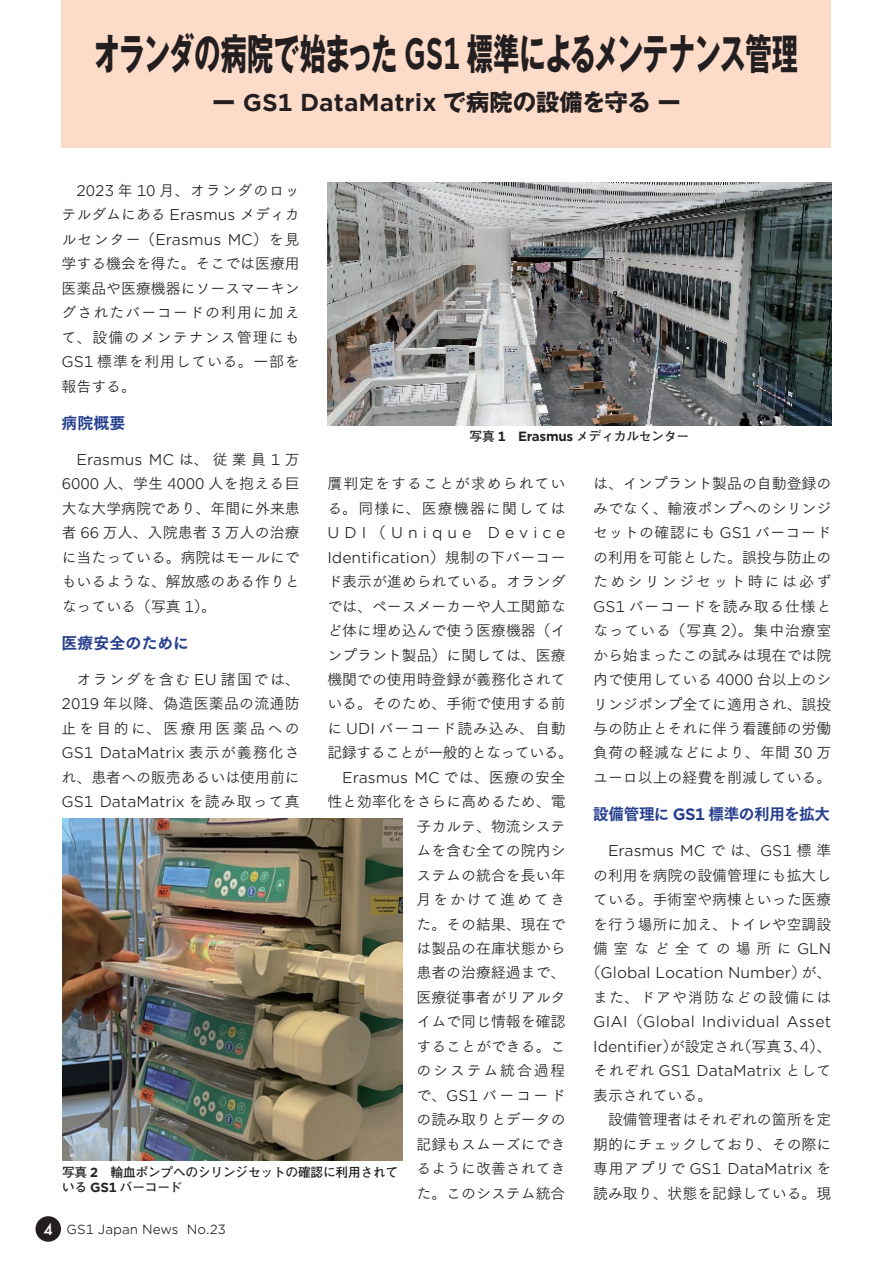
<style>
.page{position:relative;width:893px;height:1263px;background:#fff}
.page>*{position:absolute;margin:0;border:0;box-sizing:border-box;transform-origin:0 0}
.t1{font:700 42.45px "Gothic MB101 Pr 6 N";letter-spacing:-.03em;color:#231f20;scale:.62 1}
.t2{font:700 23.4px "Gotham Office";color:#231f20}
.t3{font:15.9px "Tsuku Go Pro E";letter-spacing:-.025em;color:#253f8e}
.t4{font:15.9px "Tsuku Go Pro E";letter-spacing:-.005em;color:#253f8e}
.t5{font:14.85px/24.5px "Tsuku Go Pro R";color:#231f20;text-align:justify}
.t6{font:14.85px/24.5px "Gotham Office";color:#231f20;text-align:justify}
.t7{font:14.85px/24.5px "Gotham Office";letter-spacing:.315em;color:#231f20}
.t8{font:14.85px/24.5px "Tsuku Go Pro R";letter-spacing:.07em;color:#231f20}
.t9{font:14.85px "Tsuku Go Pro R";letter-spacing:.075em;color:#231f20}
.t10{font:700 12.75px/14.9px "Futo Go B101 Pr 6 N";letter-spacing:-.02em;color:#231f20}
.t11{font:12.75px "Gotham Office";color:#231f20}
.s1{font-family:"Gotham Office"}
.s2{font-family:"Gothic MB101 Pr 6 N"}
.s3{font-family:"Tsuku Go Pro R"}
.s4{font-family:"Gotham Office";font-weight:700}
.s5{font-family:"Futura";font-weight:500;font-size:15.15px;color:#fff}
</style>
<div class="page">
<div style="left:62px;top:0;width:769px;height:148px;background:#fddbc9"></div>
<img style="left:327px;top:183px;width:504px;height:243px">
<img style="left:62px;top:819px;width:340px;height:341px">
<div style="left:36px;top:1216px;width:25px;height:26px;background:#231f20;border-radius:50%"></div>
<h1 class="t1" style="left:94px;top:18px;width:1137px">オランダの病院で始まった <span class="s1">GS1</span> 標準によるメンテナンス管理</h1>
<h2 class="t2" style="left:212px;top:87px;width:470px"><span class="s2">ー</span> GS1 DataMatrix <span class="s2">で病院の設備を守るー</span></h2>
<p class="t5" style="left:62px;top:177px;width:240px;text-indent:15px"><span class="s1">2023</span> 年 <span class="s1">10</span> 月、オランダのロッテルダムにある <span class="s1">Erasmus</span> メディカルセンター（<span class="s1">Erasmus MC</span>）を見学する機会を得た。そこでは医療用医薬品や医療機器にソースマーキングされたバーコードの利用に加えて、設備のメンテナンス管理にも<span class="s1">GS1</span> 標準を利用している。一部を報告する。</p>
<p class="t4" style="left:62px;top:409px;width:65px">病院概要</p>
<p class="t6" style="left:77px;top:447px;width:225px">Erasmus MC <span class="s3">は、従業員</span> 1 <span class="s3">万</span></p>
<p class="t5" style="left:62px;top:470px;width:240px"><span class="s1">6000</span> 人、学生 <span class="s1">4000</span> 人を抱える巨大な大学病院であり、年間に外来患者 <span class="s1">66</span> 万人、入院患者 <span class="s1">3</span> 万人の治療に当たっている。病院はモールにでもいるような、解放感のある作りとなっている（写真 <span class="s1">1</span>）。</p>
<p class="t4" style="left:62px;top:629px;width:129px">医療安全のために</p>
<p class="t5" style="left:62px;top:665px;width:240px">　オランダを含む <span class="s1">EU</span> 諸国では、<span class="s1">2019</span> 年以降、偽造医薬品の流通防止を目的に、医療用医薬品への</p>
<p class="t6" style="left:62px;top:740px;width:240px">GS1 DataMatrix <span class="s3">表示が義務化さ</span></p>
<p class="t5" style="left:62px;top:763px;width:240px">れ、患者への販売あるいは使用前に</p>
<p class="t6" style="left:62px;top:789px;width:240px">GS1 DataMatrix <span class="s3">を読み取って真</span></p>
<p class="t10" style="left:470px;top:429px;width:221px">写真 <span class="s1">1 Erasmus</span> メディカルセンター</p>
<p class="t5" style="left:593px;top:470px;width:240px">は、インプラント製品の自動登録のみでなく、輸液ポンプへのシリンジセットの確認にも <span class="s1">GS1</span> バーコードの利用を可能とした。誤投与防止のためシリンジセット時には必ず<span class="s1">GS1</span> バーコードを読み取る仕様となっている（写真 <span class="s1">2</span>）。集中治療室から始まったこの試みは現在では院内で使用している <span class="s1">4000</span> 台以上のシリンジポンプ全てに適用され、誤投与の防止とそれに伴う看護師の労働負荷の軽減などにより、年間 <span class="s1">30</span> 万ユーロ以上の経費を削減している。</p>
<p class="t3" style="left:593px;top:800px;width:239px">設備管理に <span class="s4">GS1</span> 標準の利用を拡大</p>
<p class="t6" style="left:608px;top:838px;width:225px">Erasmus MC <span class="s3">では、</span>GS1 <span class="s3">標準</span></p>
<p class="t5" style="left:593px;top:861px;width:240px">の利用を病院の設備管理にも拡大している。手術室や病棟といった医療を行う場所に加え、トイレや空調設備室など全ての場所に<span class="s1">GLN</span></p>
<p class="t6" style="left:586px;top:960px;width:247px"><span class="s3">（</span>Global Location Number<span class="s3">）が、</span></p>
<p class="t9" style="left:593px;top:985px;width:240px">また、ドアや消防などの設備には</p>
<p class="t6" style="left:593px;top:1009px;width:240px">GIAI<span class="s3">（</span>Global Individual Asset Identifier<span class="s3">）が設定され（写真</span>3<span class="s3">、</span>4<span class="s3">）、それぞれ</span> GS1 DataMatrix <span class="s3">として</span></p>
<p class="t5" style="left:593px;top:1081px;width:240px;text-align:left">表示されている。<br>　設備管理者はそれぞれの箇所を定期的にチェックしており、その際に</p>
<p class="t6" style="left:593px;top:1156px;width:240px"><span class="s3">専用アプリで</span> GS1 DataMatrix <span class="s3">を</span></p>
<p class="t5" style="left:593px;top:1179px;width:240px">読み取り、状態を記録している。現</p>
<p class="t8" style="left:327px;top:470px;width:240px">贋判定をすることが求められている。同様に、医療機器に関しては</p>
<p class="t7" style="left:327px;top:520px;width:240px">UDI<span class="s3">（</span>Unique Device<br>Identification<span class="s3">）規制の下バーコー</span></p>
<p class="t5" style="left:327px;top:568px;width:247px;text-align:left">ド表示が進められている。オランダでは、ペースメーカーや人工関節など体に埋め込んで使う医療機器（インプラント製品）に関しては、医療機関での使用時登録が義務化されている。そのため、手術で使用する前に <span class="s1">UDI</span> バーコード読み込み、自動記録することが一般的となっている。</p>
<p class="t6" style="left:342px;top:765px;width:225px">Erasmus MC <span class="s3">では、医療の安全</span></p>
<p class="t5" style="left:416px;top:788px;width:151px;text-indent:-89px">性と効率化をさらに高めるため、電子カルテ、物流システムを含む全ての院内システムの統合を長い年月をかけて進めてきた。その結果、現在では製品の在庫状態から患者の治療経過まで、医療従事者がリアルタイムで同じ情報を確認することができる。このシステム統合過程で、<span class="s1">GS1</span> バーコードの読み取りとデータの記録もスムーズにできるように改善されてきた。このシステム統合</p>
<p class="t10" style="left:62px;top:1164px;width:338px">写真 <span class="s1">2</span>　輸血ポンプへのシリンジセットの確認に利用されている <span class="s1">GS1</span> バーコード</p>
<p class="t11" style="left:44px;top:1220px;width:184px"><span class="s5">4</span> GS1 Japan News No.23</p>
</div>
